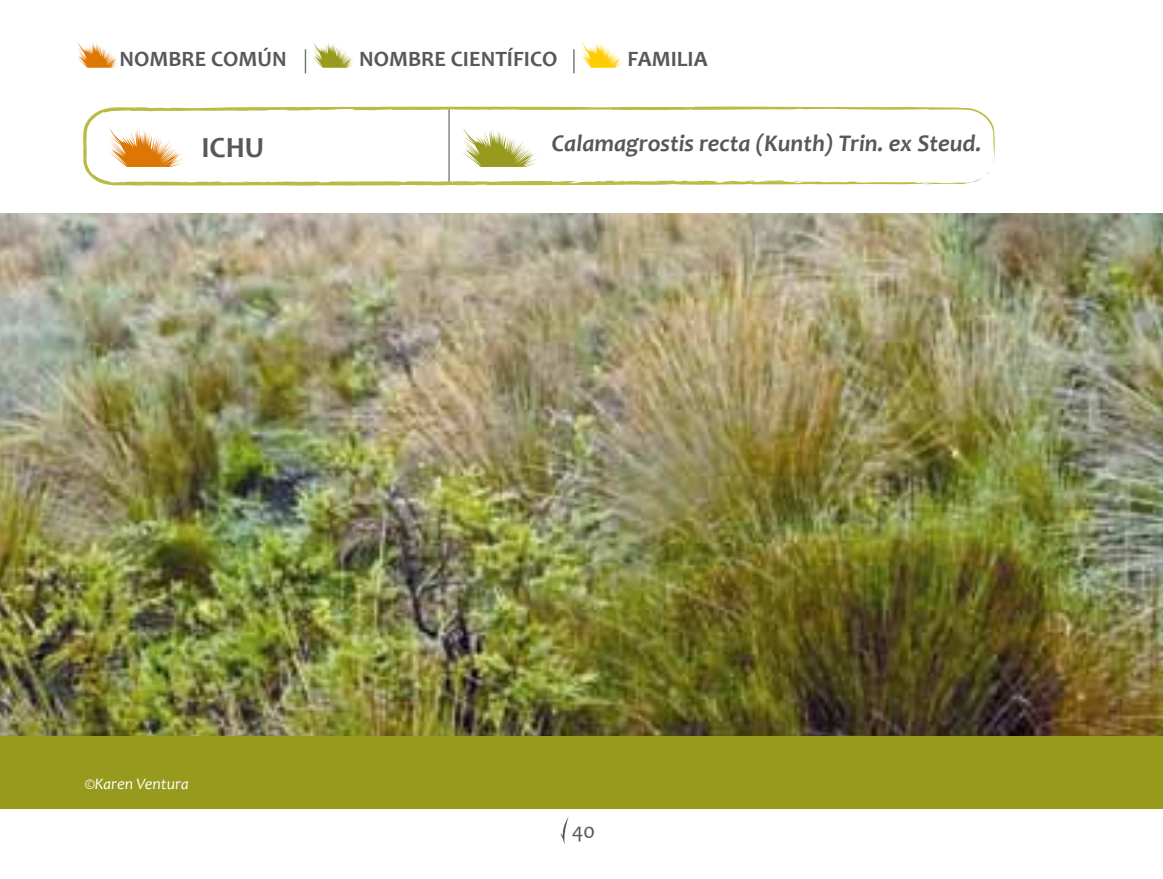
<style>
.page{position:relative;width:1163px;height:879px;background:#fff}
.page>*{position:absolute;margin:0;border:0;box-sizing:border-box;transform-origin:0 0}
.t1{font:700 29.4px "Candara";color:#58585a}
.t2{font:italic 700 24px "Candara";color:#58585a}
.t3{font:700 22px "Candara";color:#58585a}
.t4{font:22px "Candara";color:#58585a}
.t5{font:italic 16px "Candara";color:#fff}
</style>
<div class="page">
<div style="left:0;top:214px;width:1162px;height:595px;background:#979a1d"></div>
<svg style="left:573px;top:49px;width:1px;height:24px"></svg>
<svg style="left:83px;top:106px;width:912px;height:80px"></svg>
<svg style="left:984px;top:157px;width:9px;height:19px"></svg>
<svg style="left:827px;top:181px;width:12px;height:1px"></svg>
<svg style="left:560px;top:818px;width:8px;height:26px"></svg>
<img style="left:0;top:214px;width:1162px;height:521px">
<svg style="left:106px;top:127px;width:79px;height:40px"></svg>
<svg style="left:77px;top:41px;width:41px;height:27px"></svg>
<svg style="left:305px;top:41px;width:49px;height:32px"></svg>
<svg style="left:581px;top:41px;width:41px;height:27px"></svg>
<svg style="left:460px;top:127px;width:79px;height:40px"></svg>
<p class="t3" style="left:119px;top:45px;width:169px">NOMBRE COMÚN</p>
<p class="t3" style="left:359px;top:45px;width:200px">NOMBRE CIENTÍFICO</p>
<p class="t3" style="left:627px;top:45px;width:82px">FAMILIA</p>
<p class="t1" style="left:201px;top:130px;width:64px">ICHU</p>
<p class="t2" style="left:552px;top:128px;width:431px">Calamagrostis recta (Kunth) Trin. ex Steud.</p>
<p class="t5" style="left:85px;top:773px;width:105px">©Karen Ventura</p>
<p class="t4" style="left:572px;top:817px;width:25px">40</p>
</div>
